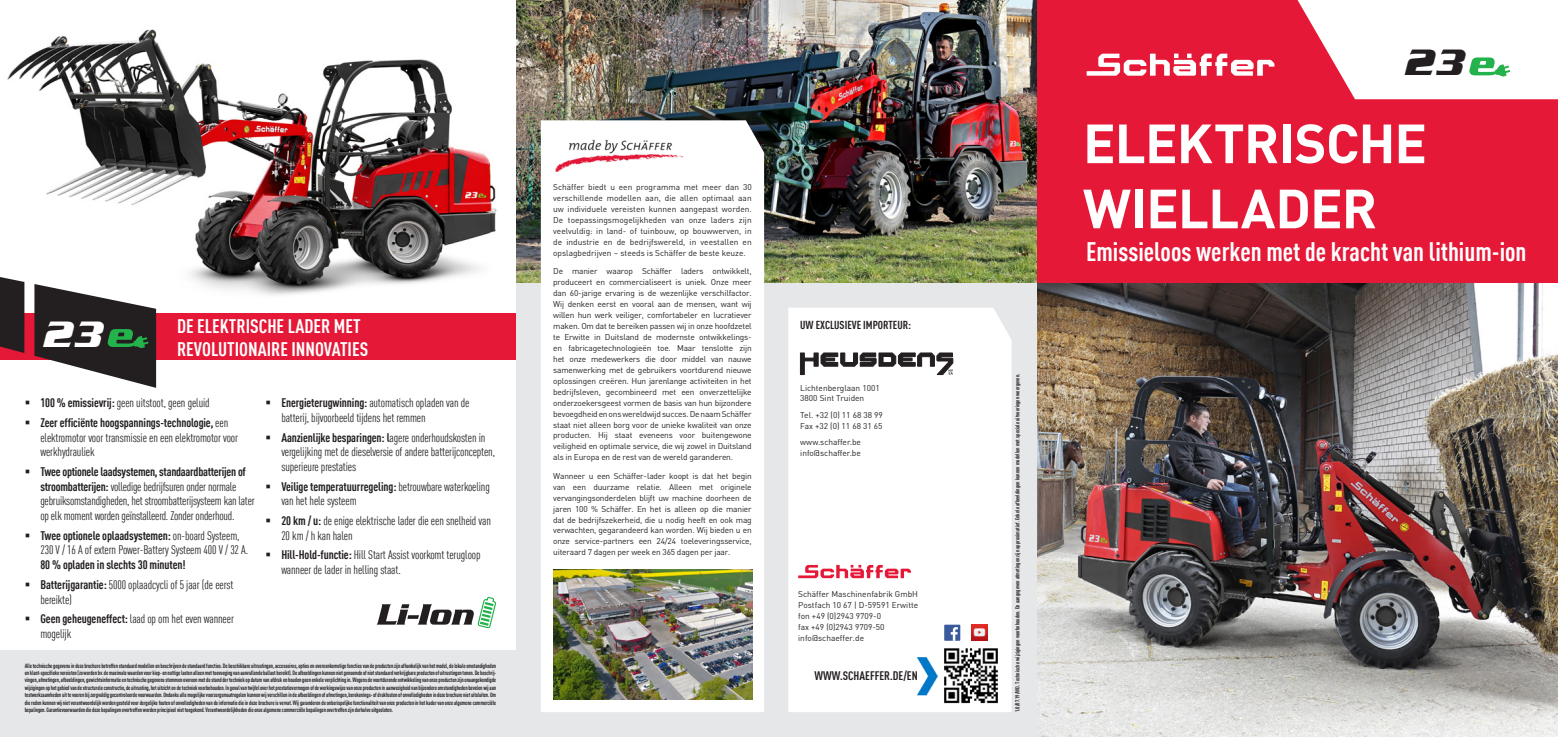
<style>
.page{position:relative;width:1558px;height:737px;background:#fff}
.page>*{position:absolute;margin:0;border:0;box-sizing:border-box;transform-origin:0 0}
.t1{font:700 54.25px/65.1px "DIN Offc Pro";letter-spacing:-.015em;color:#fff}
.t2{font:italic 700 37.89px "Serpentine D";color:#231f20}
.t3{font:italic 700 37.89px "Serpentine D";color:#fff}
.t4{font:700 condensed 26.25px "DIN Offc Pro";color:#fff}
.t5{font:700 condensed 19.25px/23.1px "DIN Offc Pro";color:#fff}
.t6{font:condensed 12.25px/14.7px "DIN Offc Pro";letter-spacing:-.01em;color:#231f20}
.t7{font:700 condensed 12.25px "DIN Offc Pro";letter-spacing:-.01em;color:#231f20}
.t8{font:700 condensed 12.16px "DIN Offc Pro";color:#231f20}
.t9{font:700 condensed 11.38px "DIN Offc Pro";color:#231f20}
.t10{font:8.31px/10.9px "DIN Offc Pro";color:#231f20}
.t11{font:700 condensed 6.12px/7.4px "DIN Offc Pro";letter-spacing:-.02em;color:#231f20;text-align:justify;scale:.92 1}
.t12{font:700 condensed 5.69px "DIN Offc Pro";color:#231f20}
.s1{font-weight:700}
</style>
<div class="page">
<div style="left:0;top:313px;width:520px;height:46px;background:#e51837"></div>
<div style="left:516px;top:0;width:521px;height:737px;background:#e6e7e9"></div>
<img style="left:516px;top:0;width:521px;height:283px">
<div style="left:541px;top:120px;width:223px;height:592px;background:#fff"></div>
<div style="left:0;top:650px;width:525px;height:87px;background:#e6e7e9"></div>
<div style="left:788px;top:308px;width:223px;height:404px;background:#fff"></div>
<img style="left:554px;top:570px;width:198px;height:130px">
<svg style="left:798px;top:565px;width:113px;height:13px"></svg>
<img style="left:913px;top:655px;width:26px;height:41px">
<div style="left:944px;top:624px;width:16px;height:16px;background:#3b5a9a"></div>
<svg style="left:951px;top:627px;width:7px;height:13px"></svg>
<img style="left:971px;top:624px;width:16px;height:16px">
<img style="left:554px;top:126px;width:136px;height:53px">
<img style="left:1037px;top:283px;width:521px;height:454px">
<div style="left:1037px;top:0;width:521px;height:283px;background:#e51837"></div>
<svg style="left:1086px;top:54px;width:188px;height:22px"></svg>
<svg style="left:1297px;top:0;width:261px;height:99px;background:#f8e2e4"></svg>
<svg style="left:0;top:302px;width:175px;height:86px"></svg>
<img style="left:0;top:25px;width:533px;height:277px">
<img style="left:7px;top:30px;width:142px;height:164px">
<svg style="left:377px;top:596px;width:119px;height:33px"></svg>
<img style="left:942px;top:647px;width:57px;height:57px">
<svg style="left:800px;top:353px;width:153px;height:22px;background:#979595"></svg>
<p class="t10" style="left:553px;top:181px;width:200px;text-align:justify">Schäffer biedt u een programma met meer dan 30 verschillende modellen aan, die allen optimaal aan uw individuele vereisten kunnen aangepast worden.<br>De toepassingsmogelijkheden van onze laders zijn veelvuldig: in land- of tuinbouw, op bouwwerven, in de industrie en de bedrijfswereld, in veestallen en opslagbedrijven – steeds is Schäffer de beste keuze.</p>
<p class="t10" style="left:553px;top:265px;width:200px;text-align:justify">De manier waarop Schäffer laders ontwikkelt, produceert en commercialiseert is uniek. Onze meer dan 60-jarige ervaring is de wezenlijke verschilfactor.<br>Wij denken eerst en vooral aan de mensen, want wij willen hun werk veiliger, comfortabeler en lucratiever maken. Om dat te bereiken passen wij in onze hoofdzetel te Erwitte in Duitsland de modernste ontwikkelings&shy;en fabricagetechnologieën toe. Maar tenslotte zijn het onze medewerkers die door middel van nauwe samenwerking met de gebruikers voortdurend nieuwe oplossingen creëren. Hun jarenlange activiteiten in het bedrijfsleven, gecombineerd met een onverzettelijke onderzoekersgeest vormen de basis van hun bijzondere bevoegdheid en ons wereldwijd succes. De naam Schäffer staat niet alleen borg voor de unieke kwaliteit van onze producten. Hij staat eveneens voor buitengewone veiligheid en optimale service, die wij zowel in Duitsland als in Europa en de rest van de wereld garanderen.</p>
<p class="t10" style="left:553px;top:470px;width:200px;text-align:justify">Wanneer u een Schäffer-lader koopt is dat het begin van een duurzame relatie. Alleen met originele vervangingsonderdelen blijft uw machine doorheen de jaren 100 % Schäffer. En het is alleen op die manier dat de bedrijfszekerheid, die u nodig heeft en ook mag verwachten, gegarandeerd kan worden. Wij bieden u en onze service-partners een 24/24 toeleveringsservice, uiteraard 7 dagen per week en 365 dagen per jaar.</p>
<h3 class="t5" style="left:177px;top:313px;width:193px">DE ELEKTRISCHE LADER MET<br>REVOLUTIONAIRE INNOVATIES</h3>
<h3 class="t9" style="left:800px;top:316px;width:112px">UW EXCLUSIEVE IMPORTEUR:</h3>
<h2 class="t3" style="left:43px;top:313px;width:63px">23</h2>
<p class="t10" style="left:800px;top:381px;width:81px">Lichtenberglaan 1001<br>3800 Sint Truiden</p>
<p class="t10" style="left:800px;top:408px;width:84px">Tel. +32 (0) 11 68 38 99<br>Fax +32 (0) 11 68 31 65</p>
<p class="t10" style="left:800px;top:436px;width:62px">www.schaffer.be info@schaffer.be</p>
<h3 class="t6" style="left:281px;top:395px;width:190px;text-indent:-16px">▪ <span class="s1">Energieterugwinning:</span> automatisch opladen van de batterij, bijvoorbeeld tijdens het remmen</h3>
<h3 class="t6" style="left:281px;top:429px;width:215px;text-indent:-16px">▪ <span class="s1">Aanzienlijke besparingen: l</span>agere onderhoudskosten in vergelijking met de dieselversie of andere batterijconcepten, superieure prestaties</h3>
<h3 class="t6" style="left:281px;top:478px;width:210px;text-indent:-16px">▪ <span class="s1">Veilige temperatuurregeling:</span> betrouwbare waterkoeling van het hele systeem</h3>
<h3 class="t6" style="left:281px;top:512px;width:211px;text-indent:-16px">▪ <span class="s1">20 km / u:</span> de enige elektrische lader die een snelheid van<br>20 km / h kan halen</h3>
<h3 class="t6" style="left:281px;top:547px;width:201px;text-indent:-16px">▪ <span class="s1">Hill-Hold-functie:</span> Hill Start Assist voorkomt terugloop wanneer de lader in helling staat.</h3>
<h3 class="t6" style="left:25px;top:395px;width:187px">▪ <span class="s1">100 % emissievrij:</span> geen uitstoot, geen geluid</h3>
<h3 class="t6" style="left:40px;top:414px;width:199px;text-indent:-16px">▪ <span class="s1">Zeer efficiënte hoogspannings-technologie,</span> een elektromotor voor transmissie en een elektromotor voor werkhydrauliek</h3>
<p class="t6" style="left:40px;top:463px;width:216px;text-indent:-16px">▪ <span class="s1">Twee optionele laadsystemen, standaardbatterijen of stroombatterijen:</span> volledige bedrijfsuren onder normale gebruiksomstandigheden, het stroombatterijsysteem kan later op elk moment worden geïnstalleerd. Zonder onderhoud.</p>
<h3 class="t6" style="left:40px;top:527px;width:209px;text-indent:-16px">▪ <span class="s1">Twee optionele oplaadsystemen:</span> on-board Systeem,<br>230 V / 16 A of extern Power-Battery Systeem 400 V / 32 A.</h3>
<h3 class="t7" style="left:40px;top:556px;width:147px">80 % opladen in slechts 30 minuten!</h3>
<h3 class="t6" style="left:40px;top:576px;width:195px;text-indent:-16px">▪ <span class="s1">Batterijgarantie:</span> 5000 oplaadcycli of 5 jaar (de eerst bereikte)</h3>
<h3 class="t6" style="left:40px;top:610px;width:195px;text-indent:-16px">▪ <span class="s1">Geen geheugeneffect:</span> laad op om het even wanneer mogelijk</h3>
<p class="t10" style="left:798px;top:588px;width:122px">Schäffer Maschinenfabrik GmbH<br>Postfach 10 67 | D-59591 Erwitte fon +49 (0)2943 9709-0<br>fax +49 (0)2943 9709-50 info@schaeffer.de</p>
<p class="t11" style="left:25px;top:661px;width:514px">Alle technische gegevens in deze brochure betreffen standaard modellen en beschrijven de standaard functies. De beschikbare uitrustingen, accessoires, opties en overeenkomstige functies van de producten zijn afhankelijk van het model, de lokale omstandigheden en klant-specifieke vereisten (zo worden bv. de maximale waarden voor kiep- en nuttige lasten alleen met toevoeging van aanvullende ballast bereikt). De afbeeldingen kunnen niet genoemde of niet standaard verkrijgbare producten of uitrustingen tonen. De beschrij&shy;vingen, afmetingen, afbeeldingen, gewichtsinformatie en technische gegevens stemmen overeen met de stand der techniek op datum van afdruk en houden geen enkele verplichting in. Wegens de voortdurende ontwikkeling van onze producten zijn onaangekondigde wijzigingen op het gebied van de structurele constructie, de uitrusting, het uitzicht en de techniek voorbehouden. In geval van twijfel over het prestatievermogen of de werkingswijze van onze producten in aanwezigheid van bijzondere omstandigheden bevelen wij aan testwerkzaamheden uit te voeren bij zorgvuldig gecontroleerde voorwaarden. Ondanks alle mogelijke voorzorgsmaatregelen kunnen wij verschillen in de afbeeldingen of afmetingen, berekenings- of drukfouten of onvolledigheden in deze brochure niet uitsluiten. Om die reden kunnen wij niet verantwoordelijk worden gesteld voor dergelijke fouten of onvolledigheden van de informatie die in deze brochure is vervat. Wij garanderen de onberispelijke functionaliteit van onze producten in het kader van onze algemene commerciële bepalingen. Garantievoorwaarden die deze bepalingen overtreffen worden principieel niet toegekend. Verantwoordelijkheden die onze algemene commerciële bepalingen overtreffen zijn derhalve uitgesloten.</p>
<h3 class="t8" style="left:814px;top:667px;width:105px">WWW.SCHAEFFER.DE/EN</h3>
<p class="t12" style="left:1013px;top:712px;width:340px;rotate:-90deg">1.0/07.19/WD. Technische wijzigingen voorbehouden. De aangegeven afmetingen zijn approximatief. Enkele afbeeldingen kunnen modellen met speciale uitvoeringen weergeven.</p>
<h2 class="t2" style="left:1405px;top:41px;width:63px">23</h2>
<h1 class="t1" style="left:1083px;top:108px;width:346px">ELEKTRISCHE<br>WIELLADER</h1>
<h3 class="t4" style="left:1086px;top:232px;width:442px">Emissieloos werken met de kracht van lithium-ion</h3>
</div>
